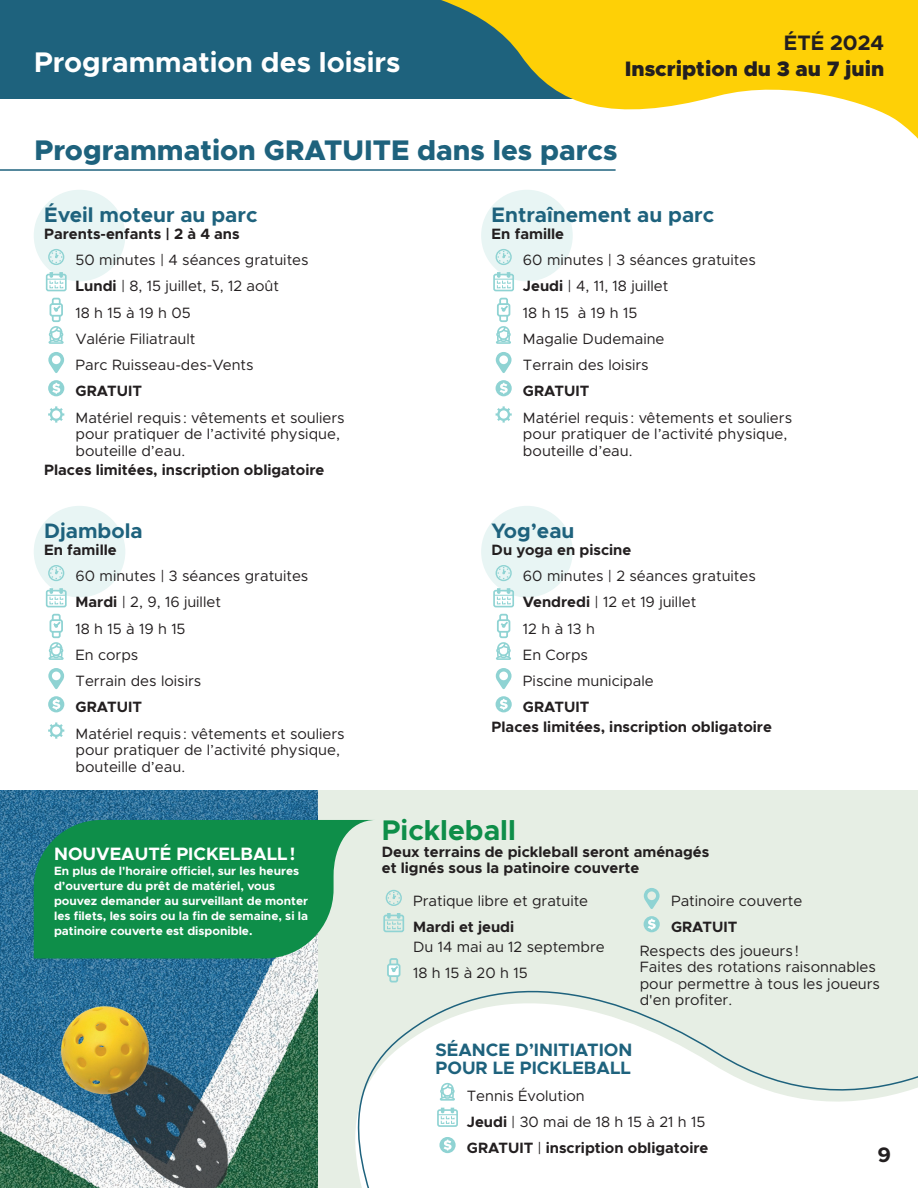
<style>
.page{position:relative;width:918px;height:1188px;background:#fff}
.page>*{position:absolute;margin:0;border:0;box-sizing:border-box;transform-origin:0 0}
.t1{font:800 28.5px "Metropolis";color:#1e627d}
.t2{font:700 28.5px "Metropolis";color:#fff}
.t3{font:700 28.5px "Metropolis";color:#0e8e49}
.t4{font:700 21px "Metropolis";color:#1e627d}
.t5{font:900 21px "Metropolis";color:#231f20}
.t6{font:700 21px "Metropolis";color:#231f20}
.t7{font:700 18px/18px "Metropolis";color:#1e627d}
.t8{font:700 18px "Metropolis";color:#fff}
.t9{font:15px/26.2px "Metropolis";color:#231f20}
.t10{font:700 15px/19.5px "Metropolis";color:#231f20}
.t11{font:700 12px/15px "Metropolis";color:#fff}
.s1{font-weight:700}
</style>
<div class="page">
<div style="left:0;top:790px;width:918px;height:398px;background:#e6eee4"></div>
<img style="left:1px;top:790px;width:317px;height:398px">
<svg style="left:0;top:790px;width:1px;height:398px"></svg>
<div style="left:34px;top:190px;width:91px;height:91px;background:#e8f5f4;border-radius:50%"></div>
<div style="left:481px;top:190px;width:92px;height:91px;background:#e8f5f4;border-radius:50%"></div>
<div style="left:481px;top:506px;width:92px;height:91px;background:#e8f5f4;border-radius:50%"></div>
<div style="left:34px;top:506px;width:91px;height:91px;background:#e8f5f4;border-radius:50%"></div>
<div style="left:0;top:0;width:602px;height:99px;background:#1e627d"></div>
<svg style="left:441px;top:0;width:477px;height:139px;fill:#fed006"></svg>
<div style="left:46px;top:274px;width:21px;height:17px;border:2px solid #8fd3d3;border-radius:2px"></div>
<svg style="left:46px;top:249px;width:21px;height:40px"></svg>
<div style="left:52px;top:298px;width:9px;height:24px;border:2px solid #8fd3d3;border-radius:2px"></div>
<div style="left:50px;top:304px;width:12px;height:12px;background:#fff;border-radius:2px"></div>
<div style="left:50px;top:303px;width:13px;height:14px;border:2px solid #8fd3d3;border-radius:2px"></div>
<svg style="left:51px;top:304px;width:12px;height:9px"></svg>
<svg style="left:48px;top:326px;width:16px;height:18px"></svg>
<svg style="left:48px;top:352px;width:16px;height:21px"></svg>
<div style="left:48px;top:380px;width:16px;height:16px;background:#8fd3d3;border-radius:50%"></div>
<svg style="left:52px;top:383px;width:8px;height:11px"></svg>
<svg style="left:48px;top:406px;width:16px;height:17px"></svg>
<div style="left:52px;top:410px;width:8px;height:9px;background:#fff;border-radius:50%"></div>
<div style="left:493px;top:274px;width:21px;height:17px;border:2px solid #8fd3d3;border-radius:2px"></div>
<svg style="left:493px;top:249px;width:21px;height:40px"></svg>
<div style="left:499px;top:298px;width:9px;height:24px;border:2px solid #8fd3d3;border-radius:2px"></div>
<div style="left:498px;top:304px;width:11px;height:12px;background:#fff;border-radius:2px"></div>
<div style="left:497px;top:303px;width:13px;height:14px;border:2px solid #8fd3d3;border-radius:2px"></div>
<svg style="left:499px;top:304px;width:11px;height:9px"></svg>
<svg style="left:496px;top:326px;width:15px;height:18px"></svg>
<svg style="left:496px;top:352px;width:16px;height:21px"></svg>
<div style="left:496px;top:380px;width:16px;height:16px;background:#8fd3d3;border-radius:50%"></div>
<svg style="left:500px;top:383px;width:8px;height:11px"></svg>
<svg style="left:496px;top:406px;width:16px;height:17px"></svg>
<div style="left:500px;top:410px;width:8px;height:9px;background:#fff;border-radius:50%"></div>
<div style="left:493px;top:590px;width:21px;height:17px;border:2px solid #8fd3d3;border-radius:2px"></div>
<svg style="left:493px;top:565px;width:21px;height:40px"></svg>
<div style="left:499px;top:614px;width:9px;height:24px;border:2px solid #8fd3d3;border-radius:2px"></div>
<div style="left:498px;top:620px;width:11px;height:12px;background:#fff;border-radius:2px"></div>
<div style="left:497px;top:619px;width:13px;height:14px;border:2px solid #8fd3d3;border-radius:2px"></div>
<svg style="left:499px;top:620px;width:11px;height:9px"></svg>
<svg style="left:496px;top:642px;width:15px;height:18px"></svg>
<svg style="left:496px;top:668px;width:16px;height:22px"></svg>
<div style="left:496px;top:696px;width:16px;height:16px;background:#8fd3d3;border-radius:50%"></div>
<svg style="left:500px;top:699px;width:8px;height:11px"></svg>
<div style="left:46px;top:590px;width:21px;height:17px;border:2px solid #8fd3d3;border-radius:2px"></div>
<svg style="left:46px;top:565px;width:21px;height:40px"></svg>
<div style="left:52px;top:614px;width:9px;height:24px;border:2px solid #8fd3d3;border-radius:2px"></div>
<div style="left:50px;top:620px;width:12px;height:12px;background:#fff;border-radius:2px"></div>
<div style="left:50px;top:619px;width:13px;height:14px;border:2px solid #8fd3d3;border-radius:2px"></div>
<svg style="left:51px;top:620px;width:12px;height:9px"></svg>
<svg style="left:48px;top:642px;width:16px;height:18px"></svg>
<svg style="left:48px;top:668px;width:16px;height:22px"></svg>
<div style="left:48px;top:696px;width:16px;height:16px;background:#8fd3d3;border-radius:50%"></div>
<svg style="left:52px;top:699px;width:8px;height:11px"></svg>
<svg style="left:48px;top:722px;width:16px;height:17px"></svg>
<div style="left:52px;top:726px;width:8px;height:9px;background:#fff;border-radius:50%"></div>
<svg style="left:34px;top:820px;width:339px;height:139px;background:#2a995e"></svg>
<svg style="left:295px;top:973px;width:623px;height:215px"></svg>
<svg style="left:440px;top:1083px;width:15px;height:18px"></svg>
<div style="left:437px;top:1109px;width:21px;height:18px;border:2px solid #8fd3d3;border-radius:2px"></div>
<svg style="left:437px;top:1107px;width:21px;height:17px"></svg>
<div style="left:439px;top:1137px;width:17px;height:16px;background:#8fd3d3;border-radius:50%"></div>
<svg style="left:444px;top:1140px;width:8px;height:11px"></svg>
<div style="left:383px;top:915px;width:21px;height:17px;border:2px solid #8fd3d3;border-radius:2px"></div>
<svg style="left:383px;top:889px;width:21px;height:41px"></svg>
<div style="left:389px;top:958px;width:9px;height:24px;border:2px solid #8fd3d3;border-radius:2px"></div>
<div style="left:388px;top:964px;width:12px;height:12px;background:#fff;border-radius:2px"></div>
<div style="left:387px;top:964px;width:13px;height:13px;border:2px solid #8fd3d3;border-radius:2px"></div>
<svg style="left:389px;top:964px;width:11px;height:9px"></svg>
<svg style="left:644px;top:888px;width:16px;height:21px"></svg>
<div style="left:644px;top:916px;width:16px;height:16px;background:#8fd3d3;border-radius:50%"></div>
<svg style="left:648px;top:919px;width:8px;height:11px"></svg>
<hr style="left:0;top:169px;width:616px;height:2px;background:#1e627d">
<h2 class="t6" style="left:784px;top:30px;width:102px">ÉTÉ 2024</h2>
<h1 class="t2" style="left:34px;top:44px;width:368px">Programmation des loisirs</h1>
<h2 class="t5" style="left:625px;top:55px;width:261px">Inscription du 3 au 7 juin</h2>
<h1 class="t1" style="left:34px;top:132px;width:585px">Programmation GRATUITE dans les parcs</h1>
<h2 class="t4" style="left:44px;top:202px;width:215px">Éveil moteur au parc</h2>
<p class="t10" style="left:44px;top:224px;width:197px">Parents-enfants | 2 à 4 ans</p>
<p class="t9" style="left:76px;top:247px;width:235px">50 minutes | 4 séances gratuites<br><span class="s1">Lundi</span> | 8, 15 juillet, 5, 12 août<br>18 h 15 à 19 h 05<br>Valérie Filiatrault<br>Parc Ruisseau-des-Vents</p>
<p class="t10" style="left:76px;top:381px;width:68px">GRATUIT</p>
<p class="t9" style="left:76px;top:409px;width:271px;line-height:16.5px">Matériel requis : vêtements et souliers pour pratiquer de l’activité physique, bouteille d’eau.</p>
<p class="t10" style="left:44px;top:460px;width:282px">Places limitées, inscription obligatoire</p>
<h2 class="t4" style="left:44px;top:518px;width:100px">Djambola</h2>
<p class="t10" style="left:44px;top:540px;width:74px">En famille</p>
<p class="t9" style="left:76px;top:563px;width:234px">60 minutes | 3 séances gratuites<br><span class="s1">Mardi</span> | 2, 9, 16 juillet<br>18 h 15 à 19 h 15<br>En corps<br>Terrain des loisirs</p>
<p class="t10" style="left:76px;top:698px;width:68px">GRATUIT</p>
<p class="t9" style="left:76px;top:725px;width:271px;line-height:16.5px">Matériel requis : vêtements et souliers pour pratiquer de l’activité physique, bouteille d’eau.</p>
<p class="t8" style="left:54px;top:843px;width:243px">NOUVEAUTÉ PICKELBALL!</p>
<p class="t11" style="left:54px;top:864px;width:256px">En plus de l'horaire officiel, sur les heures d’ouverture du prêt de matériel, vous pouvez demander au surveillant de monter les filets, les soirs ou la fin de semaine, si la patinoire couverte est disponible.</p>
<h2 class="t4" style="left:492px;top:202px;width:224px">Entraînement au parc</h2>
<p class="t10" style="left:492px;top:224px;width:74px">En famille</p>
<p class="t9" style="left:523px;top:247px;width:234px">60 minutes | 3 séances gratuites<br><span class="s1">Jeudi</span> | 4, 11, 18 juillet<br>18 h 15 à 19 h 15<br>Magalie Dudemaine<br>Terrain des loisirs</p>
<p class="t10" style="left:523px;top:381px;width:68px">GRATUIT</p>
<p class="t9" style="left:523px;top:409px;width:271px;line-height:16.5px">Matériel requis : vêtements et souliers pour pratiquer de l’activité physique, bouteille d’eau.</p>
<h2 class="t4" style="left:492px;top:518px;width:84px">Yog’eau</h2>
<p class="t10" style="left:492px;top:540px;width:141px">Du yoga en piscine</p>
<p class="t9" style="left:523px;top:563px;width:234px">60 minutes | 2 séances gratuites<br><span class="s1">Vendredi</span> | 12 et 19 juillet<br>12hà 13h<br>En Corps<br>Piscine municipale</p>
<p class="t10" style="left:492px;top:698px;width:282px;text-indent:31px">GRATUIT<br>Places limitées, inscription obligatoire</p>
<h1 class="t3" style="left:382px;top:812px;width:136px">Pickleball</h1>
<p class="t10" style="left:382px;top:843px;width:329px;line-height:16.5px">Deux terrains de pickleball seront aménagés et lignés sous la patinoire couverte</p>
<p class="t9" style="left:413px;top:888px;width:177px">Pratique libre et gratuite</p>
<p class="t10" style="left:413px;top:917px;width:103px">Mardi et jeudi</p>
<p class="t9" style="left:413px;top:933px;width:193px">Du 14 mai au 12 septembre<br>18 h 15 à 20 h 15</p>
<p class="t9" style="left:671px;top:888px;width:133px">Patinoire couverte</p>
<p class="t10" style="left:671px;top:917px;width:68px">GRATUIT</p>
<p class="t9" style="left:640px;top:942px;width:242px;line-height:16.5px">Respects des joueurs !<br>Faites des rotations raisonnables pour permettre à tous les joueurs d'en profiter.</p>
<p class="t7" style="left:436px;top:1041px;width:198px">SÉANCE D’INITIATION<br>POUR LE PICKLEBALL</p>
<p class="t9" style="left:467px;top:1082px;width:243px">Tennis Évolution<br><span class="s1">Jeudi</span> | 30 mai de 18 h 15 à 21 h 15<br><span class="s1">GRATUIT</span> | <span class="s1">inscription obligatoire</span></p>
<h2 class="t6" style="left:877px;top:1141px;width:15px">9</h2>
</div>
